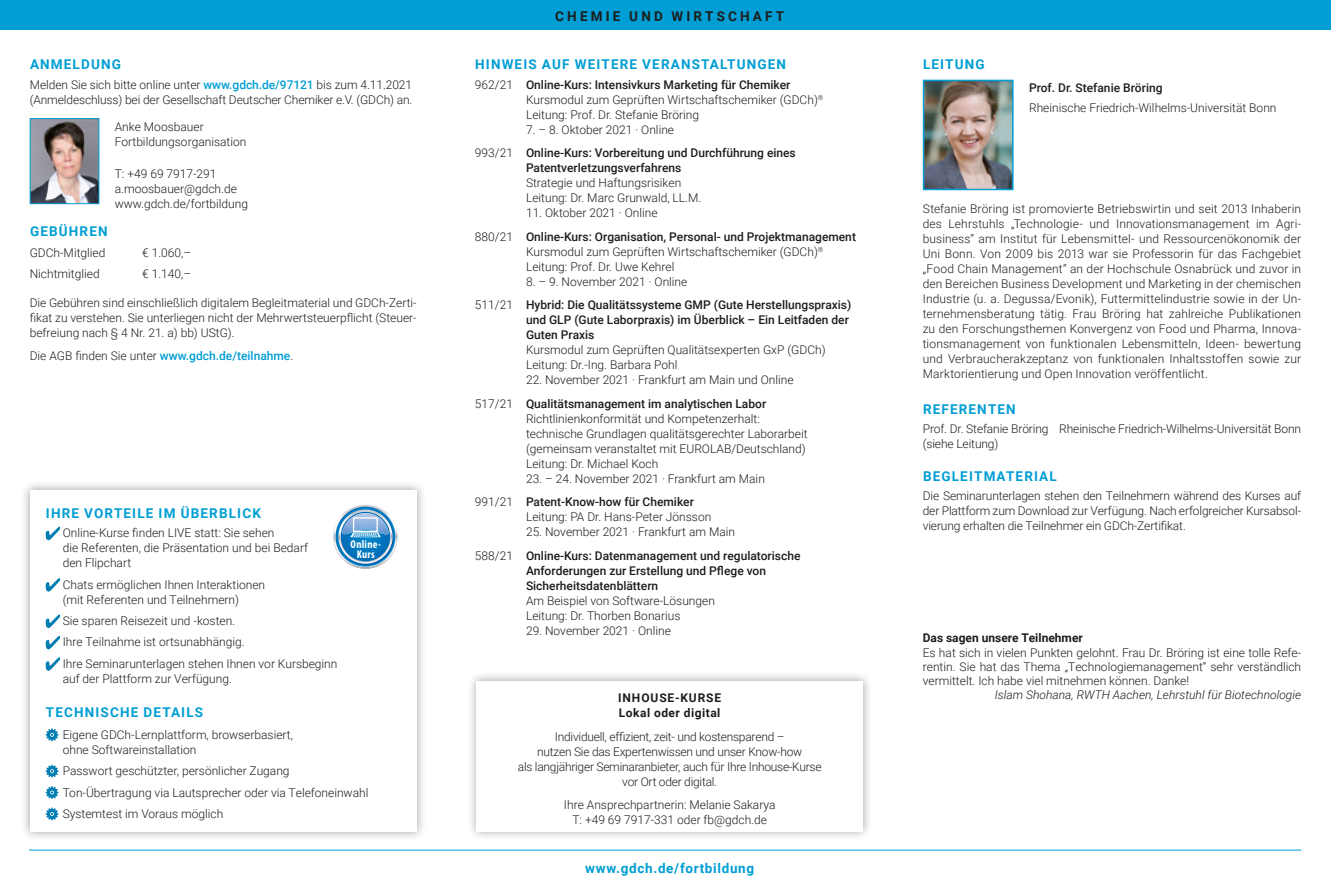
<style>
.page{position:relative;width:1331px;height:893px;background:#fff}
.page>*{position:absolute;margin:0;border:0;box-sizing:border-box;transform-origin:0 0}
.Headline{font:700 13.5px "Roboto";letter-spacing:.085em;color:#009ed4}
.Headline-2{font:700 13.5px "Roboto";letter-spacing:.05em;color:#009ed4}
.Kapitelüberschrift{font:700 13.5px "Roboto";letter-spacing:.235em;color:#1d1d1b}
.Body{font:300 12px/15px "Roboto";color:#1d1d1b}
.Body-2{font:500 12px/15px "Roboto";color:#1d1d1b}
.Body_Ziel_Inhalt_Ein{font:300 12px/15px "Roboto";color:#1d1d1b}
._05_Body{font:300 12px/14.2px "Roboto";color:#1d1d1b;text-align:justify}
.Body-3{font:300 12px/15px "Roboto";letter-spacing:-.02em;color:#1d1d1b;text-align:center}
._05_Body-2{font:italic 300 12px "Roboto";color:#1d1d1b}
.Body_Adresse{font:300 12px "Roboto";color:#1d1d1b}
.Headline-3{font:700 12px/15px "Roboto";letter-spacing:.04em;color:#1d1d1b}
.Body-4{font:700 12px "Roboto";color:#1d1d1b}
.Body_Adresse_Namen{font:500 12px "Roboto";color:#1d1d1b}
.t1{font:700 condensed 11.25px/9.6px "Myriad Pro";letter-spacing:.025em;color:#fff;text-align:center}
.s1{font-weight:500;color:#009ed4}
.s2{font-weight:300}
</style>
<div class="page">
<hr style="left:29px;top:850px;width:1272px;height:1px;background:#009ed4">
<div style="left:0;top:0;width:1331px;height:30px;background:#009ed4"></div>
<img style="left:32px;top:120px;width:65px;height:82px">
<div style="left:30px;top:118px;width:69px;height:86px;border:1px solid #009ed4"></div>
<div style="left:467px;top:671px;width:406px;height:170px;background:#1d1d1b;opacity:.4"></div>
<div style="left:476px;top:681px;width:387px;height:150px;background:#fff"></div>
<img style="left:926px;top:83px;width:84px;height:104px">
<div style="left:923px;top:80px;width:90px;height:110px;border:2px solid #009ed4"></div>
<div style="left:20px;top:480px;width:406px;height:361px;background:#1d1d1b;opacity:.4"></div>
<div style="left:30px;top:490px;width:387px;height:341px;background:#fff"></div>
<svg style="left:333px;top:505px;width:65px;height:64px"></svg>
<svg style="left:46px;top:527px;width:14px;height:13px"></svg>
<svg style="left:46px;top:578px;width:14px;height:14px"></svg>
<svg style="left:46px;top:614px;width:14px;height:14px"></svg>
<svg style="left:46px;top:636px;width:14px;height:13px"></svg>
<svg style="left:46px;top:657px;width:14px;height:14px"></svg>
<svg style="left:46px;top:728px;width:12px;height:13px"></svg>
<svg style="left:46px;top:765px;width:12px;height:13px"></svg>
<svg style="left:46px;top:786px;width:12px;height:13px"></svg>
<svg style="left:46px;top:808px;width:12px;height:12px"></svg>
<p class="Headline" style="left:30px;top:55px;width:92px">ANMELDUNG</p>
<p class="Body" style="left:30px;top:76px;width:384px">Melden Sie sich bitte online unter <span class="s1">www.gdch.de/97121</span> bis zum 4.11.2021 (Anmeldeschluss) bei der Gesellschaft Deutscher Chemiker e.V. (GDCh) an.</p>
<p class="Body" style="left:115px;top:119px;width:90px">Anke Moosbauer</p>
<p class="Body" style="left:115px;top:134px;width:133px">Fortbildungsorganisation</p>
<p class="Body" style="left:115px;top:165px;width:103px">T: +49 69 7917-291</p>
<p class="Body" style="left:115px;top:180px;width:124px">a.moosbauer@gdch.de</p>
<p class="Body" style="left:115px;top:195px;width:135px">www.gdch.de/fortbildung</p>
<p class="Headline" style="left:30px;top:222px;width:79px">GEBÜHREN</p>
<p class="Body" style="left:30px;top:245px;width:77px">GDCh-Mitglied</p>
<p class="Body" style="left:142px;top:245px;width:51px">€ 1.060,–</p>
<p class="Body" style="left:30px;top:266px;width:71px">Nichtmitglied</p>
<p class="Body" style="left:142px;top:266px;width:51px">€ 1.140,–</p>
<p class="Body" style="left:30px;top:294px;width:388px;text-align:justify">Die Gebühren sind einschließlich digitalem Begleitmaterial und GDCh-Zerti&shy;fikat zu verstehen. Sie unterliegen nicht der Mehrwertsteuerpflicht (Steuer&shy;befreiung nach § 4 Nr. 21. a) bb) UStG).</p>
<p class="Body" style="left:30px;top:348px;width:265px">Die AGB finden Sie unter <span class="s1">www.gdch.de/teilnahme</span>.</p>
<p class="Headline" style="left:46px;top:504px;width:216px">IHRE VORTEILE IM ÜBERBLICK</p>
<p class="Body_Ziel_Inhalt_Ein" style="left:63px;top:525px;width:247px">Online-Kurse finden LIVE statt: Sie sehen<br>die Referenten, die Präsentation und bei Bedarf den Flipchart</p>
<p class="Body_Ziel_Inhalt_Ein" style="left:63px;top:576px;width:204px">Chats ermöglichen Ihnen Interaktionen (mit Referenten und Teilnehmern)</p>
<p class="Body_Ziel_Inhalt_Ein" style="left:63px;top:613px;width:174px">Sie sparen Reisezeit und -kosten.</p>
<p class="Body_Ziel_Inhalt_Ein" style="left:63px;top:634px;width:184px">Ihre Teilnahme ist ortsunabhängig.</p>
<p class="Body_Ziel_Inhalt_Ein" style="left:63px;top:656px;width:276px">Ihre Seminarunterlagen stehen Ihnen vor Kursbeginn auf der Plattform zur Verfügung.</p>
<p class="Headline" style="left:46px;top:703px;width:159px">TECHNISCHE DETAILS</p>
<p class="Body" style="left:63px;top:727px;width:232px">Eigene GDCh-Lernplattform, browserbasiert, ohne Softwareinstallation</p>
<p class="Body" style="left:63px;top:763px;width:228px">Passwort geschützter, persönlicher Zugang</p>
<p class="Body" style="left:63px;top:784px;width:307px">Ton-Übertragung via Lautsprecher oder via Telefoneinwahl</p>
<p class="Body" style="left:63px;top:806px;width:162px">Systemtest im Voraus möglich</p>
<p class="t1" style="left:351px;top:539px;width:32px">Online-<br>Kurs</p>
<p class="Kapitelüberschrift" style="left:555px;top:7px;width:230px">CHEMIE UND WIRTSCHAFT</p>
<p class="Headline" style="left:475px;top:55px;width:312px">HINWEIS AUF WEITERE VERANSTALTUNGEN</p>
<p class="Body-2" style="left:475px;top:76px;width:317px"><span class="s2">962/21</span> Online-Kurs: Intensivkurs Marketing für Chemiker</p>
<p class="Body" style="left:526px;top:91px;width:299px">Kursmodul zum Geprüften Wirtschaftschemiker (GDCh)<sup>®</sup></p>
<p class="Body" style="left:526px;top:106px;width:175px">Leitung: Prof. Dr. Stefanie Bröring</p>
<p class="Body" style="left:526px;top:121px;width:150px">7. – 8. Oktober 2021 · Online</p>
<p class="Body-2" style="left:526px;top:145px;width:271px;text-indent:-51px"><span class="s2">993/21</span> Online-Kurs: Vorbereitung und Durchführung eines<br>Patentverletzungsverfahrens</p>
<p class="Body" style="left:526px;top:175px;width:157px">Strategie und Haftungsrisiken</p>
<p class="Body" style="left:526px;top:190px;width:177px">Leitung: Dr. Marc Grunwald, LL.M.</p>
<p class="Body" style="left:526px;top:205px;width:133px">11. Oktober 2021 · Online</p>
<p class="Body-2" style="left:475px;top:228px;width:382px"><span class="s2">880/21</span> Online-Kurs: Organisation, Personal- und Projektmanagement</p>
<p class="Body" style="left:526px;top:243px;width:299px">Kursmodul zum Geprüften Wirtschaftschemiker (GDCh)<sup>®</sup></p>
<p class="Body" style="left:526px;top:258px;width:150px">Leitung: Prof. Dr. Uwe Kehrel</p>
<p class="Body" style="left:526px;top:273px;width:163px">8. – 9. November 2021 · Online</p>
<p class="Body-2" style="left:526px;top:297px;width:327px;text-indent:-51px"><span class="s2">511/21</span> Hybrid: Die Qualitätssysteme GMP (Gute Herstellungspraxis) und GLP (Gute Laborpraxis) im Überblick – Ein Leitfaden der<br>Guten Praxis</p>
<p class="Body" style="left:526px;top:342px;width:301px">Kursmodul zum Geprüften Qualitätsexperten GxP (GDCh)</p>
<p class="Body" style="left:526px;top:357px;width:153px">Leitung: Dr.-Ing. Barbara Pohl</p>
<p class="Body" style="left:526px;top:372px;width:269px">22. November 2021 · Frankfurt am Main und Online</p>
<p class="Body-2" style="left:475px;top:395px;width:293px"><span class="s2">517/21</span> Qualitätsmanagement im analytischen Labor</p>
<p class="Body" style="left:526px;top:410px;width:283px">Richtlinienkonformität und Kompetenzerhalt: technische Grundlagen qualitätsgerechter Laborarbeit (gemeinsam veranstaltet mit EUROLAB/Deutschland)</p>
<p class="Body" style="left:526px;top:455px;width:134px">Leitung: Dr. Michael Koch</p>
<p class="Body" style="left:526px;top:470px;width:240px">23. – 24. November 2021 · Frankfurt am Main</p>
<p class="Body-2" style="left:475px;top:494px;width:220px"><span class="s2">991/21</span> Patent-Know-how für Chemiker</p>
<p class="Body" style="left:526px;top:509px;width:187px">Leitung: PA Dr. Hans-Peter Jönsson</p>
<p class="Body" style="left:526px;top:524px;width:211px">25. November 2021 · Frankfurt am Main</p>
<p class="Body-2" style="left:526px;top:547px;width:276px;text-indent:-51px"><span class="s2">588/21</span> Online-Kurs: Datenmanagement und regulatorische<br>Anforderungen zur Erstellung und Pflege von<br>Sicherheitsdatenblättern</p>
<p class="Body" style="left:526px;top:592px;width:190px">Am Beispiel von Software-Lösungen</p>
<p class="Body" style="left:526px;top:607px;width:156px">Leitung: Dr. Thorben Bonarius</p>
<p class="Body" style="left:526px;top:622px;width:146px">29. November 2021 · Online</p>
<p class="Headline-3" style="left:618px;top:690px;width:105px">INHOUSE-KURSE<br>Lokal oder digital</p>
<p class="Body-3" style="left:518px;top:728px;width:305px">Individuell, effizient, zeit- und kostensparend –<br>nutzen Sie das Expertenwissen und unser Know-how<br>als langjähriger Seminaranbieter, auch für Ihre Inhouse-Kurse vor Ort oder digital.</p>
<p class="Body" style="left:564px;top:797px;width:213px">Ihre Ansprechpartnerin: Melanie Sakarya</p>
<p class="Body" style="left:572px;top:812px;width:196px">T: +49 69 7917-331 oder fb@gdch.de</p>
<p class="Headline-2" style="left:585px;top:859px;width:170px">www.gdch.de/fortbildung</p>
<p class="Headline" style="left:923px;top:55px;width:63px">LEITUNG</p>
<p class="Body_Adresse_Namen" style="left:1029px;top:80px;width:135px">Prof. Dr. Stefanie Bröring</p>
<p class="Body_Adresse" style="left:1029px;top:99px;width:249px">Rheinische Friedrich-Wilhelms-Universität Bonn</p>
<p class="Body" style="left:923px;top:201px;width:380px;text-align:justify">Stefanie Bröring ist promovierte Betriebswirtin und seit 2013 Inhaberin des Lehrstuhls „Technologie- und Innovationsmanagement im Agri&shy;business“ am Institut für Lebensmittel- und Ressourcenökonomik der Uni Bonn. Von 2009 bis 2013 war sie Professorin für das Fachgebiet „Food Chain Management“ an der Hochschule Osnabrück und zuvor in den Bereichen Business Development und Marketing in der chemischen Industrie (u. a. Degussa/Evonik), Futtermittelindustrie sowie in der Un&shy;ternehmensberatung tätig. Frau Bröring hat zahlreiche Publikationen zu den Forschungsthemen Konvergenz von Food und Pharma, Innova&shy;tionsmanagement von funktionalen Lebensmitteln, Ideen- bewertung und Verbraucherakzeptanz von funktionalen Inhaltsstoffen sowie zur Marktorientierung und Open Innovation veröffentlicht.</p>
<p class="Headline" style="left:923px;top:399px;width:94px">REFERENTEN</p>
<p class="Body" style="left:923px;top:421px;width:380px">Prof. Dr. Stefanie Bröring Rheinische Friedrich-Wilhelms-Universität Bonn</p>
<p class="Body" style="left:923px;top:436px;width:77px">(siehe Leitung)</p>
<p class="Headline" style="left:923px;top:467px;width:135px">BEGLEITMATERIAL</p>
<p class="Body" style="left:923px;top:488px;width:380px;text-align:justify">Die Seminarunterlagen stehen den Teilnehmern während des Kurses auf der Plattform zum Download zur Verfügung. Nach erfolgreicher Kursabsol&shy;vierung erhalten die Teilnehmer ein GDCh-Zertifikat.</p>
<p class="Body-4" style="left:923px;top:630px;width:162px">Das sagen unsere Teilnehmer</p>
<p class="_05_Body" style="left:923px;top:645px;width:380px">Es hat sich in vielen Punkten gelohnt. Frau Dr. Bröring ist eine tolle Refe&shy;rentin. Sie hat das Thema „Technologiemanagement“ sehr verständlich vermittelt. Ich habe viel mitnehmen können. Danke!</p>
<p class="_05_Body-2" style="left:995px;top:687px;width:308px">Islam Shohana, RWTH Aachen, Lehrstuhl für Biotechnologie</p>
</div>
